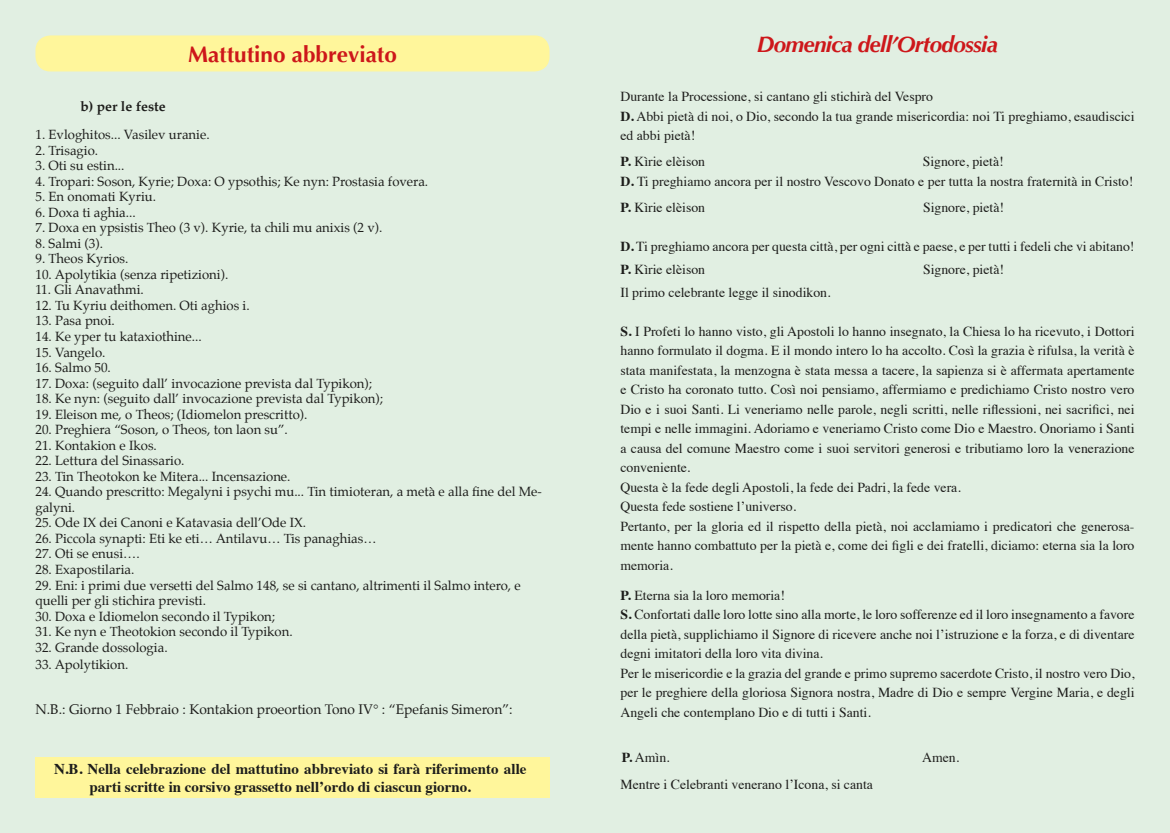
<style>
.page{position:relative;width:1170px;height:833px;background:#fff}
.page>*{position:absolute;margin:0;border:0;box-sizing:border-box;transform-origin:0 0}
.t1{font:italic 700 22.5px "Optima";letter-spacing:-.03em;color:#cd171a}
.t2{font:700 22.5px "Optima";color:#cd171a}
.t3{font:700 15px/18px "Times";color:#1d1d1b}
.t4{font:13.75px/19.5px "Times";color:#1d1d1b}
.t5{font:13.75px "Palatino";color:#1d1d1b}
.t6{font:700 13.75px "Palatino";color:#1d1d1b}
.t7{font:13.12px/15.5px "Palatino";color:#1d1d1b}
.s1{font-weight:700}
</style>
<div class="page">
<div style="left:0;top:0;width:585px;height:833px;background:#e1efe2"></div>
<div style="left:35px;top:35px;width:514px;height:36px;background:#fff69b;border-radius:15px"></div>
<div style="left:35px;top:757px;width:514px;height:40px;background:#fff69b"></div>
<div style="left:585px;top:0;width:584px;height:833px;background:#e1efe2"></div>
<h1 class="t2" style="left:188px;top:41px;width:210px">Mattutino abbreviato</h1>
<p class="t6" style="left:80px;top:95px;width:87px">b) per le feste</p>
<p class="t7" style="left:35px;top:127px;width:176px">1. Evloghitos... Vasilev uranie.</p>
<p class="t7" style="left:35px;top:142px;width:64px">2. Trisagio.</p>
<p class="t7" style="left:35px;top:158px;width:91px">3. Oti su estin...</p>
<p class="t7" style="left:35px;top:173px;width:394px">4. Tropari: Soson, Kyrie; Doxa: O ypsothis; Ke nyn: Prostasia fovera.</p>
<p class="t7" style="left:35px;top:189px;width:122px">5. En onomati Kyriu.</p>
<p class="t7" style="left:35px;top:204px;width:102px">6. Doxa ti aghia...</p>
<p class="t7" style="left:35px;top:220px;width:348px">7. Doxa en ypsistis Theo (3 v). Kyrie, ta chili mu anixis (2 v).</p>
<p class="t7" style="left:35px;top:235px;width:69px">8. Salmi (3).</p>
<p class="t7" style="left:35px;top:251px;width:94px">9. Theos Kyrios.</p>
<p class="t7" style="left:35px;top:266px;width:194px">10. Apolytikia (senza ripetizioni).</p>
<p class="t7" style="left:35px;top:282px;width:110px">11. Gli Anavathmi.</p>
<p class="t7" style="left:35px;top:298px;width:216px">12. Tu Kyriu deithomen. Oti aghios i.</p>
<p class="t7" style="left:35px;top:313px;width:81px">13. Pasa pnoi.</p>
<p class="t7" style="left:35px;top:329px;width:168px">14. Ke yper tu kataxiothine...</p>
<p class="t7" style="left:35px;top:344px;width:72px">15. Vangelo.</p>
<p class="t7" style="left:35px;top:360px;width:77px">16. Salmo 50.</p>
<p class="t7" style="left:35px;top:375px;width:338px">17. Doxa: (seguito dall’ invocazione prevista dal Typikon);</p>
<p class="t7" style="left:35px;top:391px;width:349px">18. Ke nyn: (seguito dall’ invocazione prevista dal Typikon);</p>
<p class="t7" style="left:35px;top:406px;width:273px">19. Eleison me, o Theos; (Idiomelon prescritto).</p>
<p class="t7" style="left:35px;top:422px;width:254px">20. Preghiera “Soson, o Theos, ton laon su”.</p>
<p class="t7" style="left:35px;top:437px;width:123px">21. Kontakion e Ikos.</p>
<p class="t7" style="left:35px;top:453px;width:150px">22. Lettura del Sinassario.</p>
<p class="t7" style="left:35px;top:468px;width:256px">23. Tin Theotokon ke Mitera... Incensazione.</p>
<p class="t7" style="left:35px;top:484px;width:508px">24. Quando prescritto: Megalyni i psychi mu... Tin timioteran, a metà e alla fine del Me&shy;galyni.</p>
<p class="t7" style="left:35px;top:515px;width:272px">25. Ode IX dei Canoni e Katavasia dell’Ode IX.</p>
<p class="t7" style="left:35px;top:530px;width:342px">26. Piccola synapti: Eti ke eti… Antilavu… Tis panaghias…</p>
<p class="t7" style="left:35px;top:546px;width:106px">27. Oti se enusi….</p>
<p class="t7" style="left:35px;top:561px;width:100px">28. Exapostilaria.</p>
<p class="t7" style="left:35px;top:577px;width:487px">29. Eni: i primi due versetti del Salmo 148, se si cantano, altrimenti il Salmo intero, e quelli per gli stichira previsti.</p>
<p class="t7" style="left:35px;top:608px;width:241px">30. Doxa e Idiomelon secondo il Typikon;</p>
<p class="t7" style="left:35px;top:624px;width:259px">31. Ke nyn e Theotokion secondo il Typikon.</p>
<p class="t7" style="left:35px;top:639px;width:134px">32. Grande dossologia.</p>
<p class="t7" style="left:35px;top:656px;width:94px">33. Apolytikion.</p>
<p class="t5" style="left:35px;top:697px;width:479px">N.B.: Giorno 1 Febbraio : Kontakion proeortion Tono IV° : “Epefanis Simeron”:</p>
<p class="t3" style="left:89px;top:758px;width:438px;text-indent:-35px">N.B. Nella celebrazione del mattutino abbreviato si farà riferimento alle parti scritte in corsivo grassetto nell’ordo di ciascun giorno.</p>
<h1 class="t1" style="left:756px;top:31px;width:243px">Domenica dell’Ortodossia</h1>
<p class="t4" style="left:620px;top:86px;width:515px">Durante la Processione, si cantano gli stichirà del Vespro<br><span class="s1">D.</span> Abbi pietà di noi, o Dio, secondo la tua grande misericordia: noi Ti preghiamo, esaudiscici ed abbi pietà!</p>
<p class="t4" style="left:620px;top:151px;width:86px"><span class="s1">P.</span> Kìrie elèison</p>
<p class="t4" style="left:620px;top:151px;width:514px;text-indent:302px">Signore, pietà!<br><span class="s1">D.</span> Ti preghiamo ancora per il nostro Vescovo Donato e per tutta la nostra fraternità in Cristo!</p>
<p class="t4" style="left:620px;top:197px;width:86px"><span class="s1">P.</span> Kìrie elèison</p>
<p class="t4" style="left:923px;top:197px;width:82px">Signore, pietà!</p>
<p class="t4" style="left:620px;top:234px;width:515px;line-height:22.8px"><span class="s1">D.</span> Ti preghiamo ancora per questa città, per ogni città e paese, e per tutti i fedeli che vi abitano!<br><span class="s1">P.</span> Kìrie elèison</p>
<p class="t4" style="left:923px;top:258px;width:82px">Signore, pietà!</p>
<p class="t4" style="left:620px;top:281px;width:212px">Il primo celebrante legge il sinodikon.</p>
<p class="t4" style="left:620px;top:320px;width:515px"><span class="s1">S.</span> I Profeti lo hanno visto, gli Apostoli lo hanno insegnato, la Chiesa lo ha ricevuto, i Dottori hanno formulato il dogma. E il mondo intero lo ha accolto. Così la grazia è rifulsa, la verità è stata manifestata, la menzogna è stata messa a tacere, la sapienza si è affermata apertamente e Cristo ha coronato tutto. Così noi pensiamo, affermiamo e predichiamo Cristo nostro vero Dio e i suoi Santi. Li veneriamo nelle parole, negli scritti, nelle riflessioni, nei sacrifici, nei tempi e nelle immagini. Adoriamo e veneriamo Cristo come Dio e Maestro. Onoriamo i Santi a causa del comune Maestro come i suoi servitori generosi e tributiamo loro la venerazione conveniente.<br>Questa è la fede degli Apostoli, la fede dei Padri, la fede vera.<br>Questa fede sostiene l’universo.<br>Pertanto, per la gloria ed il rispetto della pietà, noi acclamiamo i predicatori che generosa&shy;mente hanno combattuto per la pietà e, come dei figli e dei fratelli, diciamo: eterna sia la loro memoria.</p>
<p class="t4" style="left:620px;top:584px;width:515px"><span class="s1">P.</span> Eterna sia la loro memoria!<br><span class="s1">S.</span> Confortati dalle loro lotte sino alla morte, le loro sofferenze ed il loro insegnamento a favore della pietà, supplichiamo il Signore di ricevere anche noi l’istruzione e la forza, e di diventare degni imitatori della loro vita divina.<br>Per le misericordie e la grazia del grande e primo supremo sacerdote Cristo, il nostro vero Dio, per le preghiere della gloriosa Signora nostra, Madre di Dio e sempre Vergine Maria, e degli Angeli che contemplano Dio e di tutti i Santi.</p>
<p class="t4" style="left:621px;top:746px;width:50px"><span class="s1">P.</span> Amìn.</p>
<p class="t4" style="left:922px;top:746px;width:39px">Amen.</p>
<p class="t4" style="left:620px;top:774px;width:254px">Mentre i Celebranti venerano l’Icona, si canta</p>
</div>
